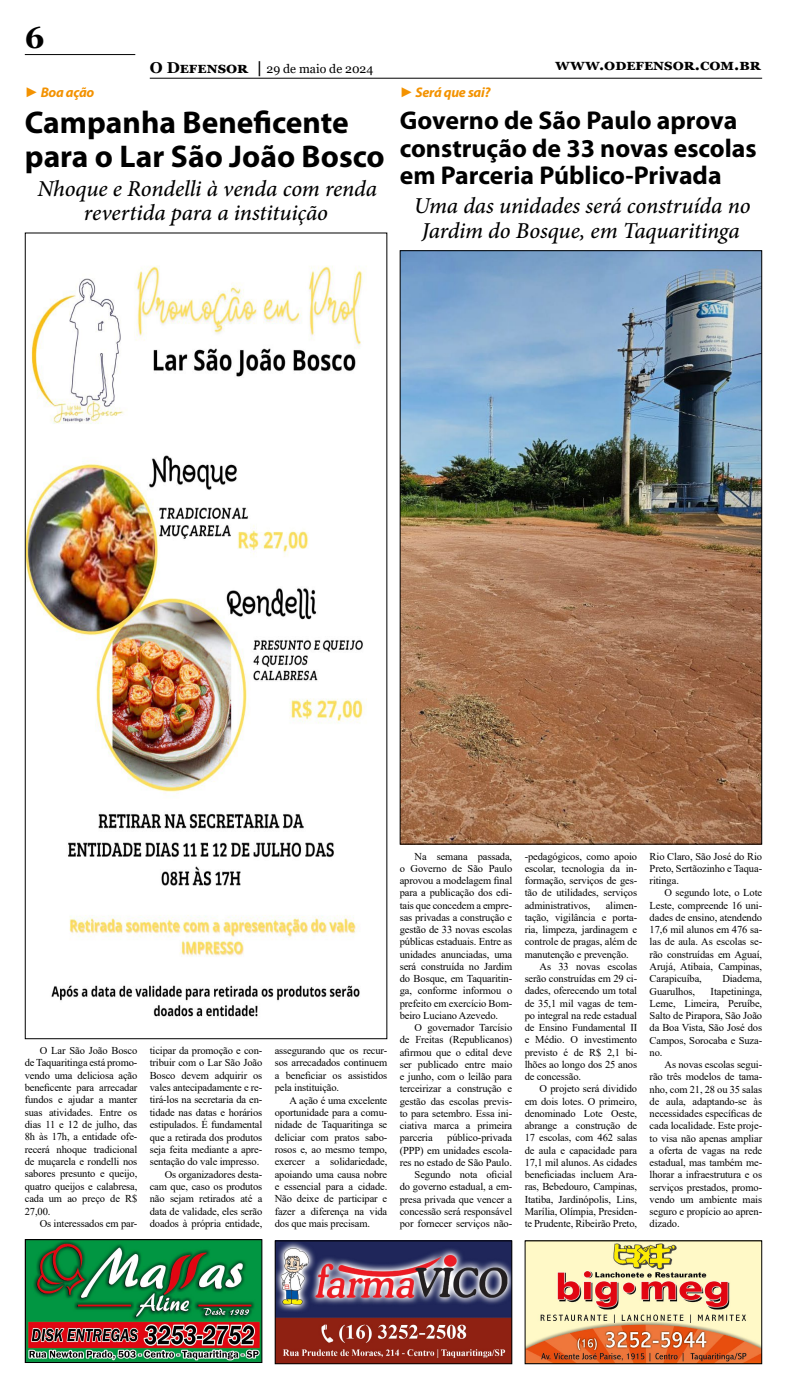
<style>
.page{position:relative;width:787px;height:1389px;background:#fff}
.page>*{position:absolute;margin:0;border:0;box-sizing:border-box;transform-origin:0 0}
.t1{font:700 31.5px/33.2px "Myriad Pro";color:#000}
.t2{font:700 30.62px "Georgia";color:#000}
.t3{font:700 25.81px/27.6px "Myriad Pro";color:#000}
.t4{font:italic 500 22.75px/24.5px "Minion Pro";letter-spacing:-.005em;color:#000;text-align:center}
.t5{font:700 15.75px "Georgia";color:#000}
.t6{font:italic 700 14px "Myriad Pro";letter-spacing:-.02em;color:#f39200}
.t7{font:12.25px "Georgia";color:#000}
.t8{font:10.5px/12.2px "Times New Roman";letter-spacing:-.01em;color:#000;text-align:justify}
.s1{font-family:"Times New Roman";font-style:normal}
.s2{font-weight:700;font-size:15.75px}
</style>
<div class="page">
<hr style="left:25px;top:54px;width:110px;height:1px;background:#000">
<hr style="left:150px;top:78px;width:611px;height:1px;background:#000">
<img style="left:526px;top:1242px;width:233px;height:120px">
<div style="left:524px;top:1240px;width:237px;height:124px;border:1px solid #000"></div>
<img style="left:27px;top:1241px;width:233px;height:120px">
<div style="left:25px;top:1239px;width:237px;height:124px;border:1px solid #000"></div>
<img style="left:276px;top:1242px;width:234px;height:120px">
<div style="left:274px;top:1240px;width:238px;height:124px;border:1px solid #000"></div>
<img style="left:27px;top:266px;width:340px;height:751px">
<img style="left:401px;top:252px;width:358px;height:591px">
<h2 class="t2" style="left:25px;top:18px;width:21px">6</h2>
<h3 class="t6" style="left:25px;top:83px;width:71px"><span class="s1">►</span> Boa ação</h3>
<h3 class="t6" style="left:399px;top:83px;width:92px"><span class="s1">►</span> Será que sai?</h3>
<h1 class="t1" style="left:25px;top:105px;width:361px">Campanha Beneficente para o Lar São João Bosco</h1>
<h3 class="t3" style="left:399px;top:106px;width:358px">Governo de São Paulo aprova construção de 33 novas escolas em Parceria Público-Privada</h3>
<p class="t7" style="left:150px;top:61px;width:225px"><span class="s2">O Defensor |</span> 29 de maio de 2024</p>
<h3 class="t5" style="left:555px;top:54px;width:207px">www.odefensor.com.br</h3>
<h3 class="t4" style="left:37px;top:176px;width:341px">Nhoque e Rondelli à venda com renda revertida para a instituição</h3>
<h3 class="t4" style="left:413px;top:194px;width:338px">Uma das unidades será construída no<br>Jardim do Bosque, em Taquaritinga</h3>
<p class="t8" style="left:25px;top:1044px;width:114px;text-indent:15px">O Lar São João Bosco de Taquaritinga está promo&shy;vendo uma deliciosa ação beneficente para arrecadar fundos e ajudar a manter suas atividades. Entre os dias 11 e 12 de julho, das 8h às 17h, a entidade ofe&shy;recerá nhoque tradicional de muçarela e rondelli nos sabores presunto e queijo, quatro queijos e calabresa, cada um ao preço de R$ 27,00.</p>
<p class="t8" style="left:40px;top:1217px;width:99px">Os interessados em par-</p>
<p class="t8" style="left:150px;top:1044px;width:114px;text-align:right">ticipar da promoção e con&shy;tribuir com o Lar São João<br>Bosco devem adquirir os vales antecipadamente e re&shy;tirá-los na secretaria da en&shy;tidade nas datas e horários estipulados. É fundamental que a retirada dos produtos seja feita mediante a apre&shy;sentação do vale impresso.<br>Os organizadores desta&shy;cam que, caso os produtos não sejam retirados até a data de validade, eles serão doados à própria entidade,</p>
<p class="t8" style="left:274px;top:1044px;width:114px">assegurando que os recur&shy;sos arrecadados continuem a beneficiar os assistidos pela instituição.</p>
<p class="t8" style="left:274px;top:1093px;width:114px;text-indent:15px">A ação é uma excelente oportunidade para a comu&shy;nidade de Taquaritinga se deliciar com pratos sabo&shy;rosos e, ao mesmo tempo, exercer a solidariedade, apoiando uma causa nobre e essencial para a cidade.<br>Não deixe de participar e fazer a diferença na vida dos que mais precisam.</p>
<p class="t8" style="left:399px;top:850px;width:114px;text-indent:15px">Na semana passada, o Governo de São Paulo aprovou a modelagem final para a publicação dos edi&shy;tais que concedem a empre&shy;sas privadas a construção e gestão de 33 novas escolas públicas estaduais. Entre as unidades anunciadas, uma será construída no Jardim do Bosque, em Taquaritin&shy;ga, conforme informou o prefeito em exercício Bom&shy;beiro Luciano Azevedo.</p>
<p class="t8" style="left:399px;top:1021px;width:114px;text-indent:15px">O governador Tarcísio de Freitas (Republicanos) afirmou que o edital deve ser publicado entre maio e junho, com o leilão para terceirizar a construção e gestão das escolas previs&shy;to para setembro. Essa ini&shy;ciativa marca a primeira parceria</p>
<p class="t8" style="left:399px;top:1131px;width:114px;text-align:right">público-privada<br>(PPP) em unidades escola&shy;res no estado de São Paulo.<br>Segundo nota oficial<br>do governo estadual, a em&shy;presa privada que vencer a concessão será responsável por fornecer serviços não-</p>
<p class="t8" style="left:524px;top:850px;width:114px">-pedagógicos, como apoio escolar, tecnologia da in&shy;formação, serviços de ges&shy;tão de utilidades, serviços administrativos,</p>
<p class="t8" style="left:605px;top:899px;width:33px">alimen-</p>
<p class="t8" style="left:524px;top:911px;width:114px">tação, vigilância e porta-</p>
<p class="t8" style="left:524px;top:923px;width:114px">ria, limpeza, jardinagem e</p>
<p class="t8" style="left:524px;top:935px;width:114px">controle de pragas, além de</p>
<p class="t8" style="left:524px;top:948px;width:106px">manutenção e prevenção.</p>
<p class="t8" style="left:539px;top:960px;width:99px">As 33 novas escolas</p>
<p class="t8" style="left:524px;top:972px;width:114px">serão construídas em 29 ci-</p>
<p class="t8" style="left:524px;top:984px;width:114px">dades, oferecendo um total</p>
<p class="t8" style="left:524px;top:997px;width:114px">de 35,1 mil vagas de tem-</p>
<p class="t8" style="left:524px;top:1009px;width:114px">po integral na rede estadual</p>
<p class="t8" style="left:524px;top:1021px;width:114px">de Ensino Fundamental II</p>
<p class="t8" style="left:524px;top:1033px;width:114px">e Médio. O investimento</p>
<p class="t8" style="left:524px;top:1046px;width:114px">previsto é de R$ 2,1 bi-</p>
<p class="t8" style="left:524px;top:1058px;width:114px">lhões ao longo dos 25 anos</p>
<p class="t8" style="left:524px;top:1070px;width:58px">de concessão.</p>
<p class="t8" style="left:539px;top:1082px;width:99px">O projeto será dividido</p>
<p class="t8" style="left:524px;top:1095px;width:114px">em dois lotes. O primeiro,</p>
<p class="t8" style="left:524px;top:1107px;width:114px">denominado Lote Oeste,</p>
<p class="t8" style="left:524px;top:1119px;width:114px">abrange a construção de</p>
<p class="t8" style="left:524px;top:1131px;width:114px">17 escolas, com 462 salas</p>
<p class="t8" style="left:524px;top:1144px;width:114px">de aula e capacidade para</p>
<p class="t8" style="left:524px;top:1156px;width:114px">17,1 mil alunos. As cidades</p>
<p class="t8" style="left:524px;top:1168px;width:114px">beneficiadas incluem Ara-</p>
<p class="t8" style="left:524px;top:1180px;width:114px">ras, Bebedouro, Campinas,</p>
<p class="t8" style="left:524px;top:1193px;width:114px">Itatiba, Jardinópolis, Lins,</p>
<p class="t8" style="left:524px;top:1205px;width:114px">Marília, Olímpia, Presiden-</p>
<p class="t8" style="left:524px;top:1217px;width:114px">te Prudente, Ribeirão Preto,</p>
<p class="t8" style="left:649px;top:850px;width:114px">Rio Claro, São José do Rio Preto, Sertãozinho e Taqua&shy;ritinga.</p>
<p class="t8" style="left:649px;top:886px;width:114px;text-indent:15px">O segundo lote, o Lote Leste, compreende 16 uni&shy;dades de ensino, atendendo 17,6 mil alunos em 476 sa&shy;las de aula. As escolas se&shy;rão construídas em Aguaí, Arujá, Atibaia, Campinas, Carapicuíba,</p>
<p class="t8" style="left:722px;top:972px;width:41px">Diadema,</p>
<p class="t8" style="left:649px;top:985px;width:114px;text-indent:61px">Itapetininga, Leme, Limeira, Peruíbe, Salto de Pirapora, São João da Boa Vista, São José dos Campos, Sorocaba e Suza&shy;no.</p>
<p class="t8" style="left:649px;top:1058px;width:114px;text-indent:15px">As novas escolas segui&shy;rão três modelos de tama&shy;nho, com 21, 28 ou 35 salas de aula, adaptando-se às necessidades específicas de cada localidade. Este proje&shy;to visa não apenas ampliar a oferta de vagas na rede estadual, mas também me&shy;lhorar a infraestrutura e os serviços prestados, promo&shy;vendo um ambiente mais seguro e propício ao apren&shy;dizado.</p>
<p class="t8" style="left:649px;top:985px;width:47px">Guarulhos,</p>
</div>
